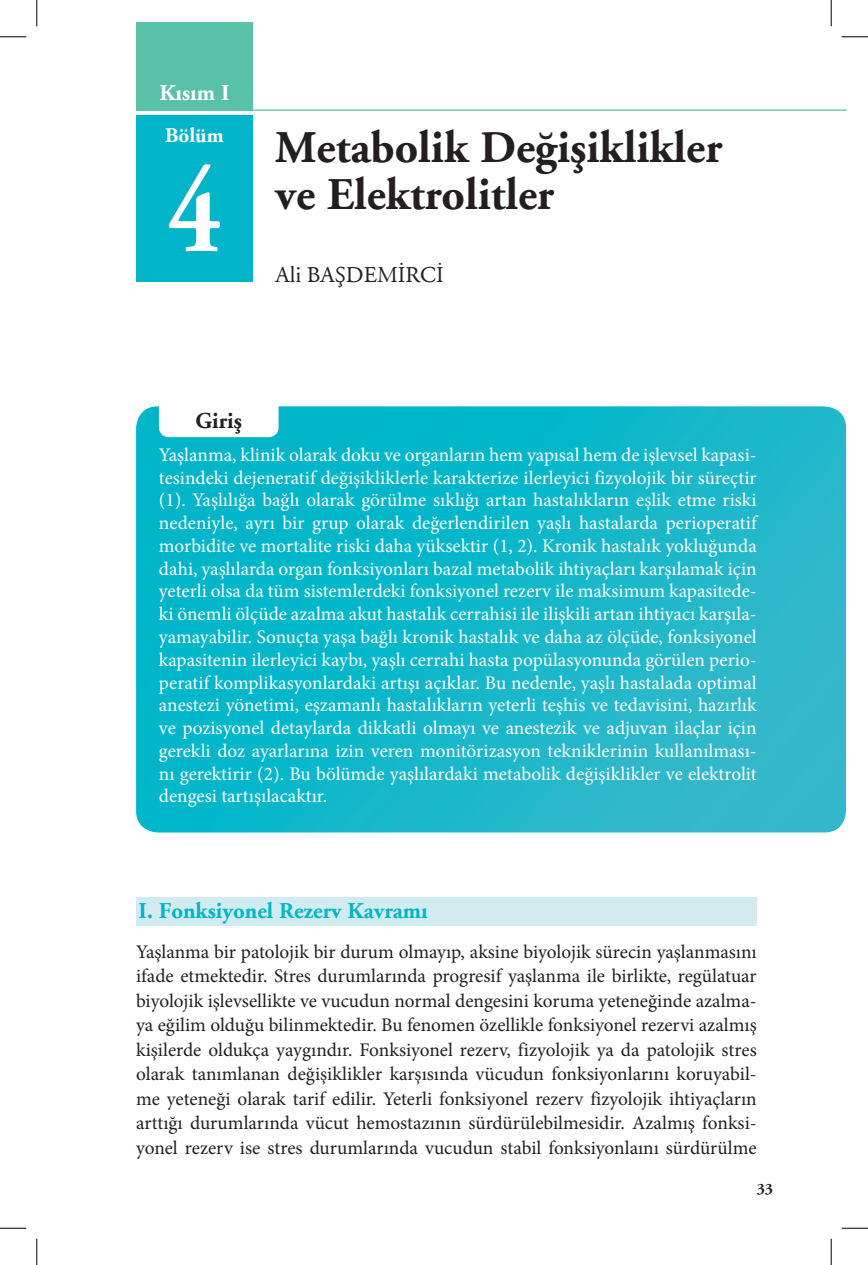
<style>
.page{position:relative;width:868px;height:1265px;background:#fff}
.page>*{position:absolute;margin:0;border:0;box-sizing:border-box;transform-origin:0 0}
.t1{font:700 122.5px "Adobe Garamond";color:#fff;scale:.83 1}
.t2{font:700 45.5px/47.2px "Adobe Garamond";color:#231f20}
.t3{font:700 22.75px "Adobe Garamond";color:#00b5c8}
.t4{font:22.75px "Adobe Garamond";color:#231f20}
.t5{font:700 22.75px "Adobe Garamond";color:#fff}
.t6{font:700 22.75px "Adobe Garamond";color:#231f20}
.t7{font:700 21px "Adobe Garamond";color:#fff}
.t8{font:19.25px/22.8px "Minion Pro";color:#fff;text-align:justify}
.t9{font:19.25px/24.5px "Minion Pro";color:#231f20;text-align:justify}
.t10{font:700 15.75px "Adobe Garamond";color:#231f20}
</style>
<div class="page">
<div style="left:136px;top:22px;width:117px;height:89px;background:#59c1a5"></div>
<div style="left:136px;top:115px;width:117px;height:167px;background:#00b5c8"></div>
<hr style="left:251px;top:109px;width:594px;height:2px;background:#59c1a5">
<svg style="left:136px;top:406px;width:709px;height:426px;background:#13b7c9"></svg>
<div style="left:159px;top:396px;width:119px;height:41px;background:#fff;border-radius:10px"></div>
<div style="left:136px;top:896px;width:620px;height:29px;background:#d1ecf1"></div>
<svg style="left:0;top:36px;width:26px;height:1px"></svg>
<svg style="left:841px;top:36px;width:26px;height:1px"></svg>
<svg style="left:0;top:1227px;width:26px;height:1px"></svg>
<svg style="left:841px;top:1227px;width:26px;height:1px"></svg>
<svg style="left:36px;top:0;width:1px;height:26px"></svg>
<svg style="left:36px;top:1238px;width:1px;height:26px"></svg>
<svg style="left:830px;top:0;width:1px;height:26px"></svg>
<svg style="left:830px;top:1238px;width:1px;height:26px"></svg>
<p class="t5" style="left:159px;top:79px;width:72px">Kısım I</p>
<p class="t7" style="left:165px;top:123px;width:60px">Bölüm</p>
<h1 class="t1" style="left:168px;top:138px;width:66px">4</h1>
<h2 class="t2" style="left:275px;top:123px;width:448px">Metabolik Değişiklikler ve Elektrolitler</h2>
<p class="t4" style="left:275px;top:261px;width:170px">Ali BAŞDEMİRCİ</p>
<p class="t6" style="left:195px;top:406px;width:48px">Giriş</p>
<p class="t8" style="left:159px;top:443px;width:599px">Yaşlanma, klinik olarak doku ve organların hem yapısal hem de işlevsel kapasi&shy;tesindeki dejeneratif değişikliklerle karakterize ilerleyici fizyolojik bir süreçtir (1). Yaşlılığa bağlı olarak görülme sıklığı artan hastalıkların eşlik etme riski nedeniyle, ayrı bir grup olarak değerlendirilen yaşlı hastalarda perioperatif morbidite ve mortalite riski daha yüksektir (1, 2). Kronik hastalık yokluğunda dahi, yaşlılarda organ fonksiyonları bazal metabolik ihtiyaçları karşılamak için yeterli olsa da tüm sistemlerdeki fonksiyonel rezerv ile maksimum kapasitede&shy;ki önemli ölçüde azalma akut hastalık cerrahisi ile ilişkili artan ihtiyacı karşıla&shy;yamayabilir. Sonuçta yaşa bağlı kronik hastalık ve daha az ölçüde, fonksiyonel kapasitenin ilerleyici kaybı, yaşlı cerrahi hasta popülasyonunda görülen perio&shy;peratif komplikasyonlardaki artışı açıklar. Bu nedenle, yaşlı hastalada optimal anestezi yönetimi, eşzamanlı hastalıkların yeterli teşhis ve tedavisini, hazırlık ve pozisyonel detaylarda dikkatli olmayı ve anestezik ve adjuvan ilaçlar için gerekli doz ayarlarına izin veren monitörizasyon tekniklerinin kullanılması&shy;nı gerektirir (2). Bu bölümde yaşlılardaki metabolik değişiklikler ve elektrolit dengesi tartışılacaktır.</p>
<p class="t3" style="left:138px;top:897px;width:290px">I. Fonksiyonel Rezerv Kavramı</p>
<p class="t9" style="left:136px;top:939px;width:622px">Yaşlanma bir patolojik bir durum olmayıp, aksine biyolojik sürecin yaşlanmasını ifade etmektedir. Stres durumlarında progresif yaşlanma ile birlikte, regülatuar biyolojik işlevsellikte ve vucudun normal dengesini koruma yeteneğinde azalma&shy;ya eğilim olduğu bilinmektedir. Bu fenomen özellikle fonksiyonel rezervi azalmış kişilerde oldukça yaygındır. Fonksiyonel rezerv, fizyolojik ya da patolojik stres olarak tanımlanan değişiklikler karşısında vücudun fonksiyonlarını koruyabil&shy;me yeteneği olarak tarif edilir. Yeterli fonksiyonel rezerv fizyolojik ihtiyaçların arttığı durumlarında vücut hemostazının sürdürülebilmesidir. Azalmış fonksi&shy;yonel rezerv ise stres durumlarında vucudun stabil fonksiyonlaını sürdürülme</p>
<p class="t10" style="left:756px;top:1178px;width:18px">33</p>
</div>
